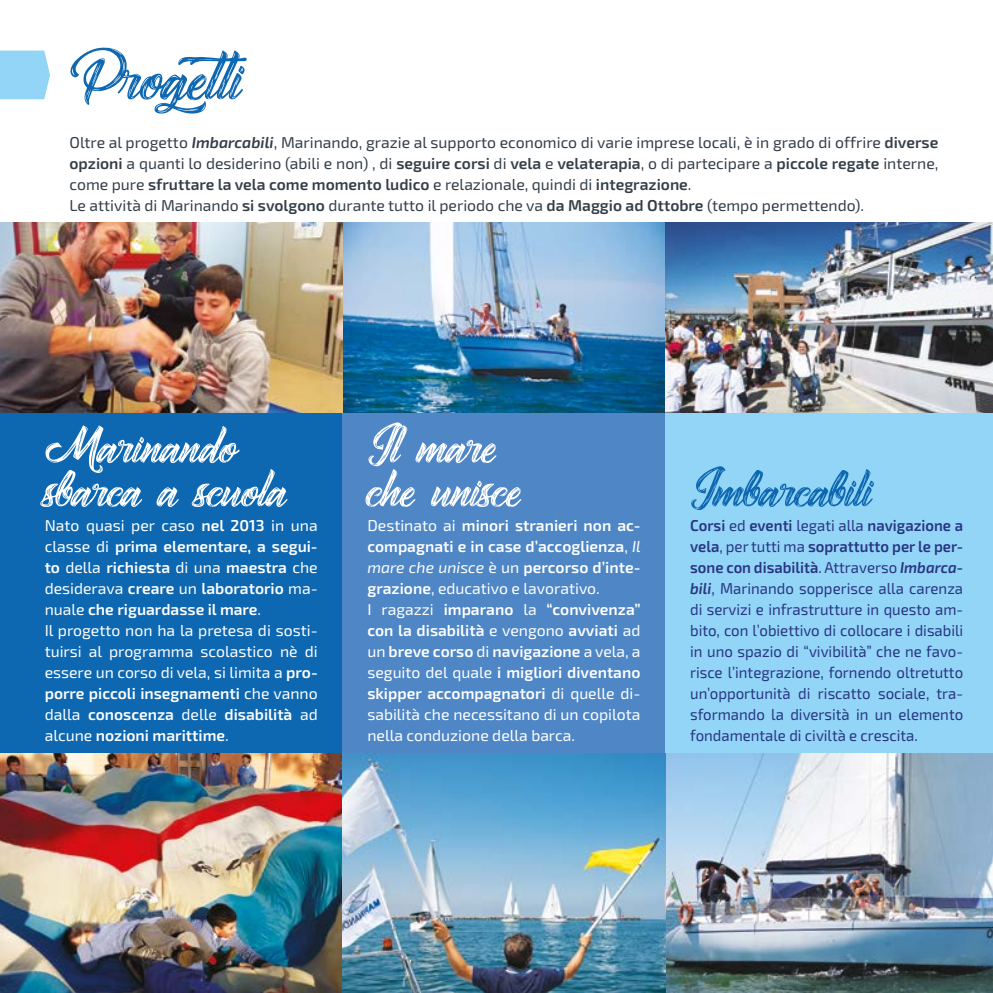
<style>
.page{position:relative;width:993px;height:993px;background:#fff}
.page>*{position:absolute;margin:0;border:0;box-sizing:border-box;transform-origin:0 0}
.t1{font:114.8px "Amontillado";color:#0d67b1}
.t2{font:15.75px/21px "Exo 2";color:#283583;text-align:justify;scale:.95 1}
.t3{font:15.75px/21px "Exo 2";color:#333e48}
.t4{font:600 15.75px/21px "Exo 2";color:#fff}
.t5{font:15.75px/21px "Exo 2";color:#fff}
.s1{font-weight:600;font-style:italic}
.s2{font-weight:600}
.s3{font-weight:400}
.s4{font-weight:400;font-style:italic}
</style>
<div class="page">
<img style="left:342px;top:223px;width:323px;height:189px">
<svg style="left:0;top:50px;width:50px;height:49px;background:#9ad7f6"></svg>
<div style="left:0;top:412px;width:342px;height:341px;background:#0d67b1"></div>
<div style="left:342px;top:412px;width:323px;height:341px;background:#4e86c6"></div>
<div style="left:665px;top:412px;width:327px;height:341px;background:#93d5f6"></div>
<svg style="left:40px;top:425px;width:247px;height:82px"></svg>
<svg style="left:691px;top:466px;width:182px;height:44px"></svg>
<svg style="left:365px;top:422px;width:156px;height:85px"></svg>
<img style="left:0;top:223px;width:342px;height:189px">
<img style="left:0;top:753px;width:342px;height:239px">
<img style="left:665px;top:223px;width:327px;height:189px">
<img style="left:342px;top:753px;width:650px;height:239px">
<h1 class="t1" style="left:69px;top:-8px;width:175px">Progetti</h1>
<p class="t3" style="left:69px;top:132px;width:870px">Oltre al progetto <span class="s1">Imbarcabili</span>, Marinando, grazie al supporto economico di varie imprese locali, è in grado di offrire <span class="s2">diverse opzioni</span> a quanti lo desiderino (abili e non) , di <span class="s2">seguire corsi</span> di <span class="s2">vela</span> e <span class="s2">velaterapia</span>, o di partecipare a <span class="s2">piccole regate</span> interne, come pure <span class="s2">sfruttare la vela come momento ludico</span> e relazionale, quindi di <span class="s2">integrazione</span>.<br>Le attività di Marinando <span class="s2">si svolgono</span> durante tutto il periodo che va <span class="s2">da Maggio ad Ottobre</span> (tempo permettendo).</p>
<p class="t5" style="left:45px;top:515px;width:274px">Nato quasi per caso <span class="s2">nel 2013</span> in una classe di <span class="s2">prima elementare, a segui&shy;to</span> della <span class="s2">richiesta</span> di una <span class="s2">maestra</span> che desiderava <span class="s2">creare</span> un <span class="s2">laboratorio</span> ma&shy;nuale <span class="s2">che riguardasse il mare</span>.<br>Il progetto non ha la pretesa di sosti&shy;tuirsi al programma scolastico nè di essere un corso di vela, si limita a <span class="s2">pro&shy;porre piccoli insegnamenti</span> che vanno dalla <span class="s2">conoscenza</span> delle <span class="s2">disabilità</span> ad alcune <span class="s2">nozioni marittime</span>.</p>
<p class="t2" style="left:690px;top:515px;width:289px"><span class="s2">Corsi</span> ed <span class="s2">eventi</span> legati alla <span class="s2">navigazione a vela</span>, per tutti ma <span class="s2">soprattutto per le per&shy;sone con disabilità</span>. Attraverso <span class="s1">Imbarca&shy;bili</span>, Marinando sopperisce alla carenza di servizi e infrastrutture in questo am&shy;bito, con l’obiettivo di collocare i disabili in uno spazio di “vivibilità” che ne favo&shy;risce l’integrazione, fornendo oltretutto un’opportunità di riscatto sociale, tra&shy;sformando la diversità in un elemento fondamentale di civiltà e crescita.</p>
<p class="t4" style="left:367px;top:515px;width:275px"><span class="s3">Destinato ai</span> minori stranieri non ac&shy;compagnati e in case d’accoglienza<span class="s3">,</span> <span class="s4">Il mare che unisce</span> <span class="s3">è un</span> percorso d’inte&shy;grazione<span class="s3">, educativo e lavorativo.<br>I ragazzi</span> imparano <span class="s3">la</span> “convivenza” con la disabilità <span class="s3">e vengono</span> avviati <span class="s3">ad un</span> breve corso <span class="s3">di</span> navigazione <span class="s3">a vela, a seguito del quale</span> i migliori diventano skipper accompagnatori <span class="s3">di quelle di&shy;sabilità che necessitano di un copilota nella conduzione della barca.</span></p>
</div>
